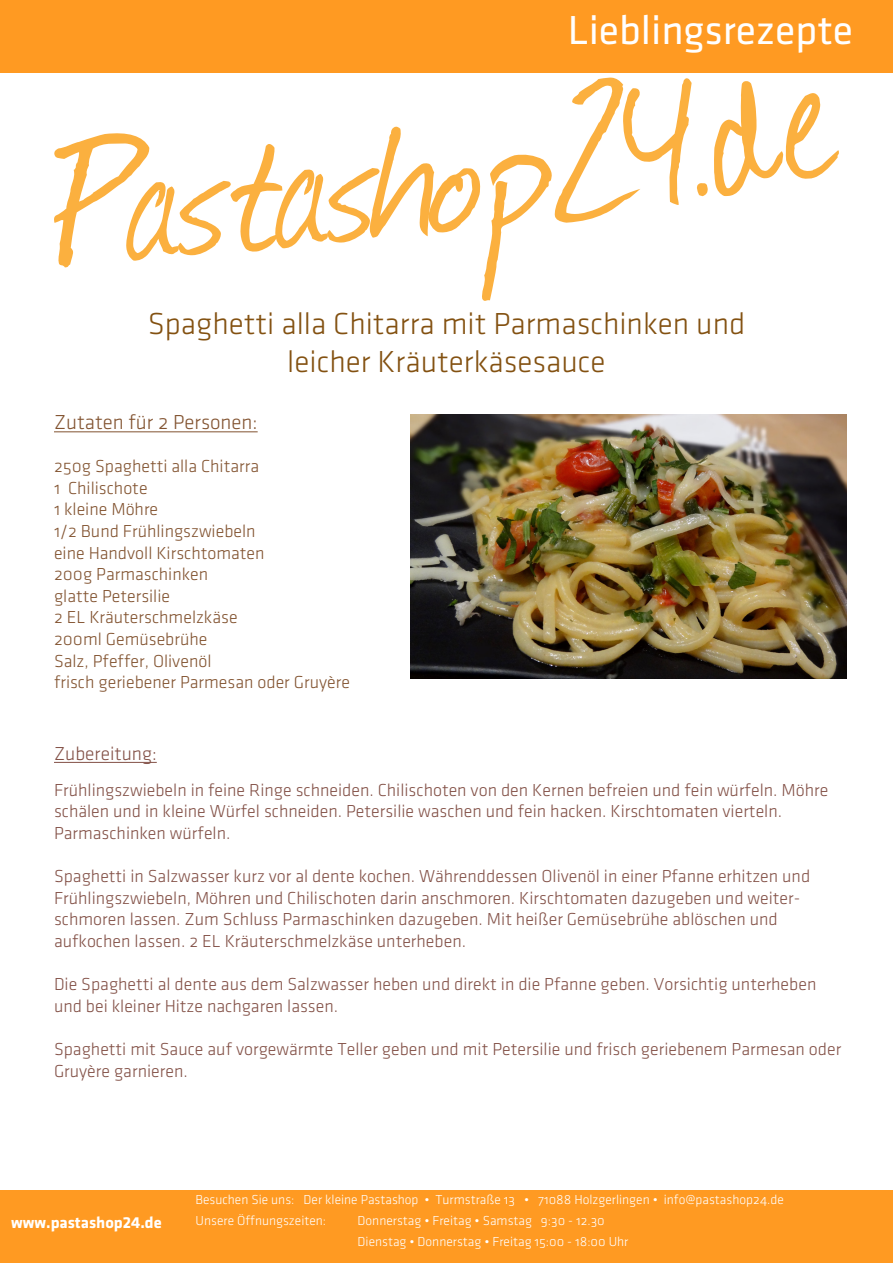
<style>
.page{position:relative;width:893px;height:1263px;background:#fff}
.page>*{position:absolute;margin:0;border:0;box-sizing:border-box;transform-origin:0 0}
.t1{font:42px "Klavika Regular OSF";color:#fff}
.t2{font:31.5px/37.8px "Klavika Light OSF";color:#835111;text-align:center}
.t3{font:21px "Klavika Light OSF";color:#825330}
.t4{font:19.5px "Klavika Light OSF";color:#835147}
.t5{font:18px/21.6px "Klavika Light OSF";color:#835147}
.t6{font:18px "Klavika Light OSF";color:#825330}
.t7{font:700 16.5px "Klavika";color:#fff}
.t8{font:13.5px "Klavika Light OSF";color:#fff}
</style>
<div class="page">
<svg style="left:54px;top:78px;width:654px;height:223px"></svg>
<svg style="left:714px;top:81px;width:125px;height:115px"></svg>
<div style="left:0;top:0;width:893px;height:72px;background:#ff9a22"></div>
<div style="left:0;top:1190px;width:893px;height:73px;background:#ff9a22"></div>
<hr style="left:54px;top:432px;width:204px;height:1px;background:#825330">
<hr style="left:54px;top:762px;width:103px;height:1px;background:#835147">
<img style="left:410px;top:414px;width:436px;height:264px">
<p class="t1" style="left:568px;top:9px;width:287px">Lieblingsrezepte</p>
<p class="t2" style="left:148px;top:305px;width:599px">Spaghetti alla Chitarra mit Parmaschinken und leicher Kräuterkäsesauce</p>
<p class="t3" style="left:54px;top:411px;width:205px">Zutaten für 2 Personen:</p>
<p class="t6" style="left:54px;top:457px;width:207px">250g Spaghetti alla Chitarra</p>
<p class="t6" style="left:54px;top:478px;width:95px">1 Chilischote</p>
<p class="t6" style="left:54px;top:500px;width:106px">1 kleine Möhre</p>
<p class="t6" style="left:54px;top:522px;width:203px">1/2 Bund Frühlingszwiebeln</p>
<p class="t6" style="left:54px;top:543px;width:212px">eine Handvoll Kirschtomaten</p>
<p class="t6" style="left:54px;top:565px;width:156px">200g Parmaschinken</p>
<p class="t6" style="left:54px;top:586px;width:118px">glatte Petersilie</p>
<p class="t6" style="left:54px;top:608px;width:185px">2 EL Kräuterschmelzkäse</p>
<p class="t6" style="left:54px;top:630px;width:155px">200ml Gemüsebrühe</p>
<p class="t6" style="left:54px;top:651px;width:159px">Salz, Pfeffer, Olivenöl</p>
<p class="t6" style="left:54px;top:673px;width:297px">frisch geriebener Parmesan oder Gruyère</p>
<p class="t4" style="left:54px;top:743px;width:104px">Zubereitung:</p>
<p class="t5" style="left:54px;top:779px;width:776px">Frühlingszwiebeln in feine Ringe schneiden. Chilischoten von den Kernen befreien und fein würfeln. Möhre schälen und in kleine Würfel schneiden. Petersilie waschen und fein hacken. Kirschtomaten vierteln.<br>Parmaschinken würfeln.</p>
<p class="t5" style="left:54px;top:866px;width:758px">Spaghetti in Salzwasser kurz vor al dente kochen. Währenddessen Olivenöl in einer Pfanne erhitzen und Frühlingszwiebeln, Möhren und Chilischoten darin anschmoren. Kirschtomaten dazugeben und weiter&shy;schmoren lassen. Zum Schluss Parmaschinken dazugeben. Mit heißer Gemüsebrühe ablöschen und aufkochen lassen. 2 EL Kräuterschmelzkäse unterheben.</p>
<p class="t5" style="left:54px;top:974px;width:764px">Die Spaghetti al dente aus dem Salzwasser heben und direkt in die Pfanne geben. Vorsichtig unterheben und bei kleiner Hitze nachgaren lassen.</p>
<p class="t5" style="left:54px;top:1038px;width:789px">Spaghetti mit Sauce auf vorgewärmte Teller geben und mit Petersilie und frisch geriebenem Parmesan oder<br>Gruyère garnieren.</p>
<p class="t7" style="left:11px;top:1214px;width:152px">www.pastashop24.de</p>
<p class="t8" style="left:196px;top:1193px;width:590px">Besuchen Sie uns: Der kleine Pastashop • Turmstraße 13 • 71088 Holzgerlingen • info@pastashop24.de</p>
<p class="t8" style="left:196px;top:1214px;width:132px">Unsere Öffnungszeiten:</p>
<p class="t8" style="left:358px;top:1214px;width:249px">Donnerstag • Freitag • Samstag 9:30 - 12.30</p>
<p class="t8" style="left:358px;top:1235px;width:272px">Dienstag • Donnerstag • Freitag 15:00 - 18:00 Uhr</p>
</div>
